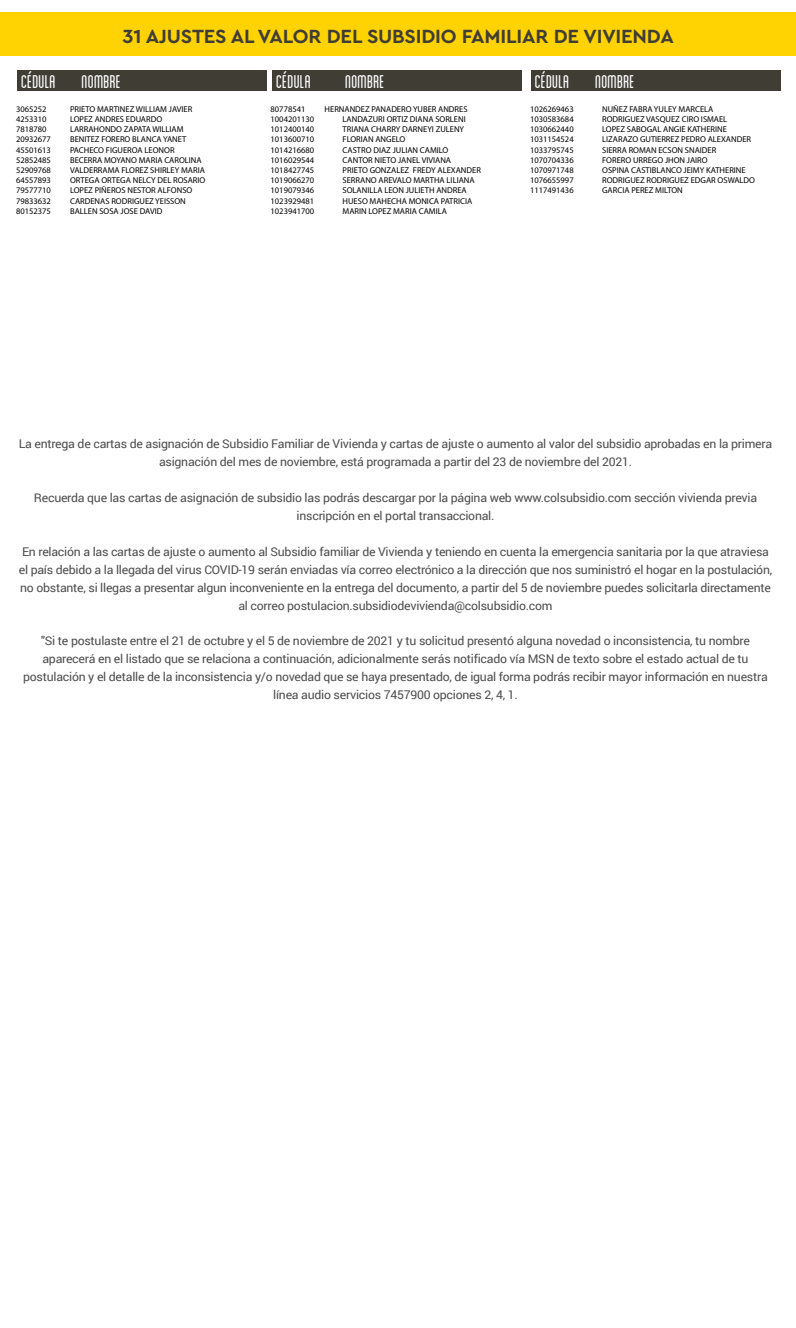
<style>
.page{position:relative;width:796px;height:1328px;background:#fff}
.page>*{position:absolute;margin:0;border:0;box-sizing:border-box;transform-origin:0 0}
.t1{font:700 20px "Cera Pro";letter-spacing:-.01em;color:#403d35}
.t2{font:condensed 19.4px "Blanch";color:#fff}
.t3{font:12px/17.9px "Roboto";letter-spacing:-.02em;color:#4d4d4d;text-align:center}
.t4{font:8.5px "Myriad Pro";color:#000}
</style>
<div class="page">
<div style="left:0;top:12px;width:796px;height:43px;background:#ffd301"></div>
<div style="left:17px;top:70px;width:250px;height:20px;background:#403d35"></div>
<div style="left:272px;top:70px;width:250px;height:20px;background:#403d35"></div>
<div style="left:531px;top:70px;width:250px;height:20px;background:#403d35"></div>
<p class="t1" style="left:122px;top:23px;width:553px">31 AJUSTES AL VALOR DEL SUBSIDIO FAMILIAR DE VIVIENDA</p>
<p class="t2" style="left:21px;top:71px;width:36px">CÉDULA</p>
<p class="t2" style="left:82px;top:71px;width:41px">NOMBRE</p>
<p class="t2" style="left:276px;top:71px;width:36px">CÉDULA</p>
<p class="t2" style="left:345px;top:71px;width:41px">NOMBRE</p>
<p class="t2" style="left:535px;top:71px;width:36px">CÉDULA</p>
<p class="t2" style="left:595px;top:71px;width:41px">NOMBRE</p>
<p class="t4" style="left:16px;top:104px;width:32px">3065252</p>
<p class="t4" style="left:70px;top:104px;width:124px">PRIETO MARTINEZ WILLIAM JAVIER</p>
<p class="t4" style="left:271px;top:104px;width:36px">80778541</p>
<p class="t4" style="left:325px;top:104px;width:144px">HERNANDEZ PANADERO YUBER ANDRES</p>
<p class="t4" style="left:530px;top:104px;width:45px">1026269463</p>
<p class="t4" style="left:602px;top:104px;width:113px">NUÑEZ FABRA YULEY MARCELA</p>
<p class="t4" style="left:16px;top:114px;width:32px">4253310</p>
<p class="t4" style="left:70px;top:114px;width:94px">LOPEZ ANDRES EDUARDO</p>
<p class="t4" style="left:271px;top:114px;width:45px">1004201130</p>
<p class="t4" style="left:343px;top:114px;width:125px">LANDAZURI ORTIZ DIANA SORLENI</p>
<p class="t4" style="left:530px;top:114px;width:45px">1030583684</p>
<p class="t4" style="left:602px;top:114px;width:127px">RODRIGUEZ VASQUEZ CIRO ISMAEL</p>
<p class="t4" style="left:16px;top:124px;width:32px">7818780</p>
<p class="t4" style="left:70px;top:124px;width:115px">LARRAHONDO ZAPATA WILLIAM</p>
<p class="t4" style="left:271px;top:124px;width:45px">1012400140</p>
<p class="t4" style="left:343px;top:124px;width:123px">TRIANA CHARRY DARNEYI ZULENY</p>
<p class="t4" style="left:530px;top:124px;width:45px">1030662440</p>
<p class="t4" style="left:602px;top:124px;width:126px">LOPEZ SABOGAL ANGIE KATHERINE</p>
<p class="t4" style="left:16px;top:134px;width:36px">20932677</p>
<p class="t4" style="left:70px;top:134px;width:118px">BENITEZ FORERO BLANCA YANET</p>
<p class="t4" style="left:271px;top:134px;width:45px">1013600710</p>
<p class="t4" style="left:343px;top:134px;width:64px">FLORIAN ANGELO</p>
<p class="t4" style="left:530px;top:134px;width:45px">1031154524</p>
<p class="t4" style="left:602px;top:134px;width:150px">LIZARAZO GUTIERREZ PEDRO ALEXANDER</p>
<p class="t4" style="left:16px;top:144px;width:36px">45501613</p>
<p class="t4" style="left:70px;top:144px;width:106px">PACHECO FIGUEROA LEONOR</p>
<p class="t4" style="left:271px;top:144px;width:45px">1014216680</p>
<p class="t4" style="left:343px;top:144px;width:107px">CASTRO DIAZ JULIAN CAMILO</p>
<p class="t4" style="left:530px;top:144px;width:45px">1033795745</p>
<p class="t4" style="left:602px;top:144px;width:116px">SIERRA ROMAN ECSON SNAIDER</p>
<p class="t4" style="left:16px;top:155px;width:36px">52852485</p>
<p class="t4" style="left:70px;top:155px;width:133px">BECERRA MOYANO MARIA CAROLINA</p>
<p class="t4" style="left:271px;top:155px;width:45px">1016029544</p>
<p class="t4" style="left:343px;top:155px;width:110px">CANTOR NIETO JANEL VIVIANA</p>
<p class="t4" style="left:530px;top:155px;width:45px">1070704336</p>
<p class="t4" style="left:602px;top:155px;width:107px">FORERO URREGO JHON JAIRO</p>
<p class="t4" style="left:16px;top:165px;width:36px">52909768</p>
<p class="t4" style="left:70px;top:165px;width:136px">VALDERRAMA FLOREZ SHIRLEY MARIA</p>
<p class="t4" style="left:271px;top:165px;width:45px">1018427745</p>
<p class="t4" style="left:343px;top:165px;width:140px">PRIETO GONZALEZ FREDY ALEXANDER</p>
<p class="t4" style="left:530px;top:165px;width:45px">1070971748</p>
<p class="t4" style="left:602px;top:165px;width:145px">OSPINA CASTIBLANCO JEIMY KATHERINE</p>
<p class="t4" style="left:16px;top:175px;width:36px">64557893</p>
<p class="t4" style="left:70px;top:175px;width:137px">ORTEGA ORTEGA NELCY DEL ROSARIO</p>
<p class="t4" style="left:271px;top:175px;width:45px">1019066270</p>
<p class="t4" style="left:343px;top:175px;width:134px">SERRANO AREVALO MARTHA LILIANA</p>
<p class="t4" style="left:530px;top:175px;width:45px">1076655997</p>
<p class="t4" style="left:602px;top:175px;width:154px">RODRIGUEZ RODRIGUEZ EDGAR OSWALDO</p>
<p class="t4" style="left:16px;top:185px;width:36px">79577710</p>
<p class="t4" style="left:70px;top:185px;width:124px">LOPEZ PIÑEROS NESTOR ALFONSO</p>
<p class="t4" style="left:271px;top:185px;width:45px">1019079346</p>
<p class="t4" style="left:343px;top:185px;width:126px">SOLANILLA LEON JULIETH ANDREA</p>
<p class="t4" style="left:530px;top:185px;width:45px">1117491436</p>
<p class="t4" style="left:602px;top:185px;width:82px">GARCIA PEREZ MILTON</p>
<p class="t4" style="left:16px;top:195px;width:36px">79833632</p>
<p class="t4" style="left:70px;top:195px;width:117px">CARDENAS RODRIGUEZ YEISSON</p>
<p class="t4" style="left:271px;top:195px;width:45px">1023929481</p>
<p class="t4" style="left:343px;top:195px;width:131px">HUESO MAHECHA MONICA PATRICIA</p>
<p class="t4" style="left:16px;top:206px;width:36px">80152375</p>
<p class="t4" style="left:70px;top:206px;width:94px">BALLEN SOSA JOSE DAVID</p>
<p class="t4" style="left:271px;top:206px;width:45px">1023941700</p>
<p class="t4" style="left:343px;top:206px;width:106px">MARIN LOPEZ MARIA CAMILA</p>
<p class="t3" style="left:19px;top:434px;width:755px">La entrega de cartas de asignación de Subsidio Familiar de Vivienda y cartas de ajuste o aumento al valor del subsidio aprobadas en la primera asignación del mes de noviembre, está programada a partir del 23 de noviembre del 2021.</p>
<p class="t3" style="left:34px;top:488px;width:725px">Recuerda que las cartas de asignación de subsidio las podrás descargar por la página web www.colsubsidio.com sección vivienda previa inscripción en el portal transaccional.</p>
<p class="t3" style="left:19px;top:542px;width:755px">En relación a las cartas de ajuste o aumento al Subsidio familiar de Vivienda y teniendo en cuenta la emergencia sanitaria por la que atraviesa el país debido a la llegada del virus COVID-19 serán enviadas vía correo electrónico a la dirección que nos suministró el hogar en la postulación, no obstante, si llegas a presentar algun inconveniente en la entrega del documento, a partir del 5 de noviembre puedes solicitarla directamente al correo postulacion.subsidiodevivienda@colsubsidio.com</p>
<p class="t3" style="left:23px;top:631px;width:746px">"Si te postulaste entre el 21 de octubre y el 5 de noviembre de 2021 y tu solicitud presentó alguna novedad o inconsistencia, tu nombre aparecerá en el listado que se relaciona a continuación, adicionalmente serás notificado vía MSN de texto sobre el estado actual de tu postulación y el detalle de la inconsistencia y/o novedad que se haya presentado, de igual forma podrás recibir mayor información en nuestra línea audio servicios 7457900 opciones 2, 4, 1.</p>
</div>
